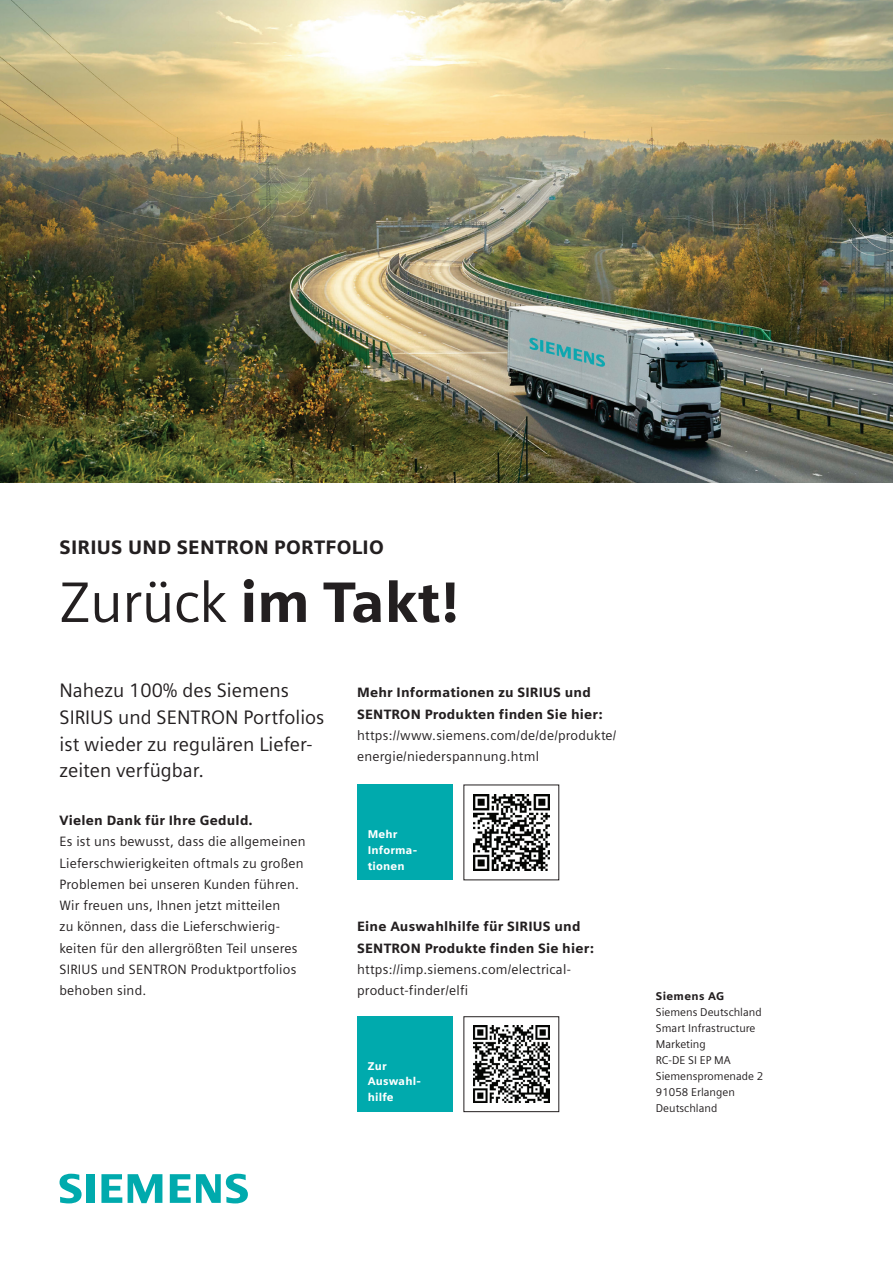
<style>
.page{position:relative;width:893px;height:1263px;background:#fff}
.page>*{position:absolute;margin:0;border:0;box-sizing:border-box;transform-origin:0 0}
.t1{font:900 57px "Siemens Sans";letter-spacing:-.01em;color:#231f20}
.t2{font:19.5px/26.5px "Siemens Sans";color:#231f20}
.t3{font:900 19.5px "Siemens Sans";letter-spacing:.015em;color:#231f20}
.t4{font:13.5px/21.3px "Siemens Sans";letter-spacing:.015em;color:#231f20}
.t5{font:900 13.5px/21.3px "Siemens Sans";letter-spacing:.015em;color:#231f20}
.t6{font:11.25px/15.9px "Siemens Sans";color:#231f20}
.t7{font:900 11.25px/15.9px "Siemens Sans";letter-spacing:.015em;color:#fff}
.t8{font:900 11.25px "Siemens Sans";letter-spacing:.03em;color:#231f20}
.s1{font-weight:400}
</style>
<div class="page">
<img style="left:0;top:0;width:893px;height:483px">
<img style="left:473px;top:1026px;width:77px;height:76px">
<div style="left:463px;top:1016px;width:96px;height:96px;border:1px solid #231f20"></div>
<div style="left:357px;top:1016px;width:96px;height:96px;background:#00aaad"></div>
<svg style="left:60px;top:1174px;width:34px;height:29px"></svg>
<svg style="left:101px;top:1174px;width:21px;height:29px"></svg>
<svg style="left:128px;top:1174px;width:34px;height:29px"></svg>
<svg style="left:170px;top:1174px;width:78px;height:29px"></svg>
<img style="left:473px;top:794px;width:77px;height:77px">
<div style="left:357px;top:784px;width:96px;height:96px;background:#00aaad"></div>
<h2 class="t3" style="left:60px;top:536px;width:326px">sIRIUS UND SENTRON PORTFOLIO</h2>
<h1 class="t1" style="left:60px;top:569px;width:402px"><span class="s1">Zurück</span> im Takt!</h1>
<h2 class="t2" style="left:60px;top:677px;width:266px">Nahezu 100% des Siemens<br>SIRIUS und SENTRON Portfolios ist wieder zu regulären Liefer&shy;zeiten verfügbar.</h2>
<p class="t5" style="left:60px;top:810px;width:195px">Vielen Dank für Ihre Geduld.</p>
<p class="t4" style="left:60px;top:831px;width:248px">Es ist uns bewusst, dass die allgemeinen Lieferschwierigkeiten oftmals zu großen Problemen bei unseren Kunden führen.<br>Wir freuen uns, Ihnen jetzt mitteilen<br>zu können, dass die Lieferschwierig&shy;keiten für den allergrößten Teil unseres SIRIUS und SENTRON Produktportfolios behoben sind.</p>
<p class="t7" style="left:368px;top:826px;width:51px">Mehr<br>Informa&shy;tionen</p>
<p class="t5" style="left:357px;top:682px;width:247px">Mehr Informationen zu SIRIUS und<br>SENTRON Produkten finden Sie hier:</p>
<p class="t4" style="left:357px;top:725px;width:261px">https://www.siemens.com/de/de/produkte/ energie/niederspannung.html</p>
<p class="t5" style="left:357px;top:916px;width:238px">Eine Auswahlhilfe für SIRIUS und<br>SENTRON Produkte finden Sie hier:</p>
<p class="t4" style="left:357px;top:958px;width:215px">https://imp.siemens.com/electrical&shy;product-finder/elfi</p>
<p class="t7" style="left:368px;top:1058px;width:54px">Zur<br>Auswahl&shy;hilfe</p>
<p class="t8" style="left:656px;top:990px;width:70px">Siemens AG</p>
<p class="t6" style="left:656px;top:1004px;width:109px">Siemens Deutschland<br>Smart Infrastructure<br>Marketing<br>RC-DE SI EP MA<br>Siemenspromenade 2<br>91058 Erlangen<br>Deutschland</p>
</div>
